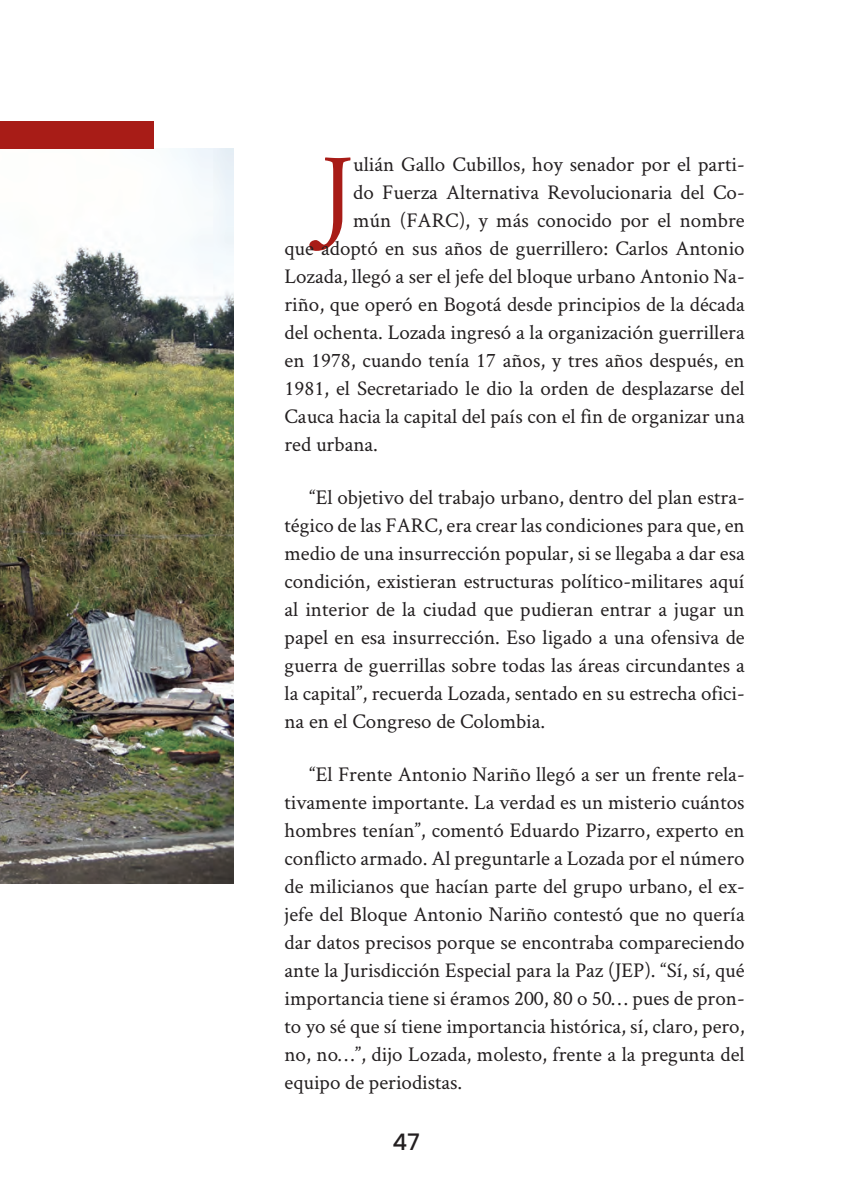
<style>
.page{position:relative;width:844px;height:1191px;background:#fff}
.page>*{position:absolute;margin:0;border:0;box-sizing:border-box;transform-origin:0 0}
.t1{font:107.62px "Crimson Text";color:#a81c17}
.t2{font:500 22.75px "Poppins";color:#231f20}
.t3{font:21px/28px "Crimson Text";color:#231f20;text-align:justify}
</style>
<div class="page">
<img style="left:0;top:149px;width:234px;height:734px">
<div style="left:0;top:122px;width:153px;height:27px;background:#a81c17"></div>
<p class="t1" style="left:319px;top:119px;width:35px">J</p>
<p class="t3" style="left:353px;top:149px;width:393px">ulián Gallo Cubillos, hoy senador por el parti-</p>
<p class="t3" style="left:353px;top:177px;width:393px">do Fuerza Alternativa Revolucionaria del Co-</p>
<p class="t3" style="left:353px;top:205px;width:393px">mún (FARC), y más conocido por el nombre</p>
<p class="t3" style="left:284px;top:233px;width:461px">que adoptó en sus años de guerrillero: Carlos Antonio</p>
<p class="t3" style="left:284px;top:261px;width:461px">Lozada, llegó a ser el jefe del bloque urbano Antonio Na-</p>
<p class="t3" style="left:284px;top:289px;width:461px">riño, que operó en Bogotá desde principios de la década</p>
<p class="t3" style="left:284px;top:317px;width:461px">del ochenta. Lozada ingresó a la organización guerrillera</p>
<p class="t3" style="left:284px;top:345px;width:461px">en 1978, cuando tenía 17 años, y tres años después, en</p>
<p class="t3" style="left:284px;top:373px;width:461px">1981, el Secretariado le dio la orden de desplazarse del</p>
<p class="t3" style="left:284px;top:401px;width:461px">Cauca hacia la capital del país con el fin de organizar una</p>
<p class="t3" style="left:284px;top:429px;width:95px">red urbana.</p>
<p class="t3" style="left:284px;top:482px;width:461px;text-indent:25px">“El objetivo del trabajo urbano, dentro del plan estra&shy;tégico de las FARC, era crear las condiciones para que, en medio de una insurrección popular, si se llegaba a dar esa condición, existieran estructuras político-militares aquí al interior de la ciudad que pudieran entrar a jugar un papel en esa insurrección. Eso ligado a una ofensiva de guerra de guerrillas sobre todas las áreas circundantes a la capital”, recuerda Lozada, sentado en su estrecha ofici&shy;na en el Congreso de Colombia.</p>
<p class="t3" style="left:284px;top:759px;width:461px;text-indent:25px">“El Frente Antonio Nariño llegó a ser un frente rela&shy;tivamente importante. La verdad es un misterio cuántos hombres tenían”, comentó Eduardo Pizarro, experto en conflicto armado. Al preguntarle a Lozada por el número de milicianos que hacían parte del grupo urbano, el ex&shy;jefe del Bloque Antonio Nariño contestó que no quería dar datos precisos porque se encontraba compareciendo ante la Jurisdicción Especial para la Paz (JEP). “Sí, sí, qué importancia tiene si éramos 200, 80 o 50… pues de pron&shy;to yo sé que sí tiene importancia histórica, sí, claro, pero, no, no…”, dijo Lozada, molesto, frente a la pregunta del equipo de periodistas.</p>
<p class="t2" style="left:392px;top:1129px;width:29px">47</p>
</div>
